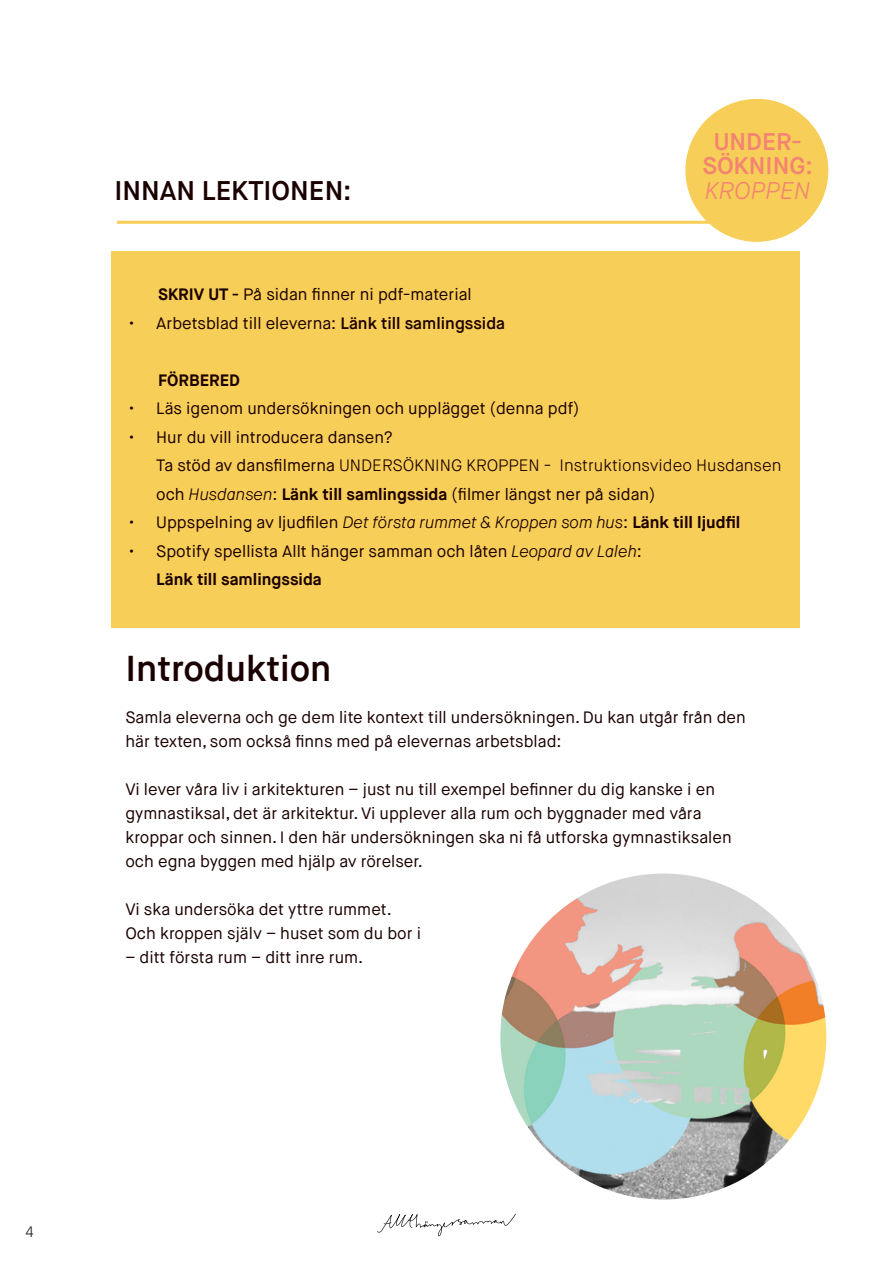
<style>
.page{position:relative;width:893px;height:1263px;background:#fff}
.page>*{position:absolute;margin:0;border:0;box-sizing:border-box;transform-origin:0 0}
.t1{font:600 36px "Maison Neue";color:#1b0000}
.t2{font:600 27px "Maison Neue";color:#1b0000}
.t3{font:600 24.15px/24.6px "Maison Neue";color:#f48472;text-align:center}
.t4{font:italic 300 24.15px "Maison Neue";color:#f48472}
.t5{font:16.5px/24px "Maison Neue";color:#1b0000}
.t6{font:italic 300 16.5px "Maison Neue";color:#1b0000}
.t7{font:700 16.5px "Maison Neue";color:#1b0000}
.t8{font:300 15px "Maison Neue";color:#231f20}
.s1{font-weight:700}
.s2{font-weight:600}
.s3{font-weight:300}
.s4{font-weight:300;font-style:italic}
.s5{font-weight:400;font-style:normal}
.s6{font-weight:700;font-style:normal}
</style>
<div class="page">
<svg style="left:377px;top:1213px;width:139px;height:23px"></svg>
<hr style="left:117px;top:221px;width:675px;height:3px;background:#f7ce57">
<div style="left:685px;top:99px;width:143px;height:143px;background:#f7ce57;border-radius:50%"></div>
<div style="left:111px;top:251px;width:688px;height:376px;background:#f7ce57"></div>
<img style="left:500px;top:873px;width:326px;height:326px;border-radius:163px">
<h3 class="t3" style="left:703px;top:129px;width:112px">UNDER-<br>SÖKNING:</h3>
<p class="t2" style="left:114px;top:173px;width:239px">INNAN LEKTIONEN:</p>
<h3 class="t4" style="left:705px;top:175px;width:107px">KROPPEN</h3>
<p class="t5" style="left:158px;top:282px;width:315px"><span class="s1">SKRIV UT -</span> På sidan finner ni pdf-material</p>
<p class="t5" style="left:129px;top:311px;width:377px">• Arbetsblad till eleverna: <span class="s2">Länk till samlingssida</span></p>
<p class="t7" style="left:158px;top:369px;width:83px">FÖRBERED</p>
<p class="t5" style="left:129px;top:396px;width:452px">• Läs igenom undersökningen och upplägget (denna pdf)</p>
<p class="t5" style="left:156px;top:423px;width:627px;line-height:28.5px;text-indent:-27px">• Hur du vill introducera dansen?<br>Ta stöd av dansfilmerna <span class="s3">UNDERSÖKNING KROPPEN - Instruktionsvideo Husdansen </span>och <span class="s4">Husdansen</span>: <span class="s1">Länk till samlingssida</span> (filmer längst ner på sidan)</p>
<p class="t6" style="left:129px;top:512px;width:613px"><span class="s5">• Uppspelning av ljudfilen</span> Det första rummet &amp; Kroppen som hus<span class="s5">:</span> <span class="s6">Länk till ljudfil</span></p>
<p class="t5" style="left:156px;top:537px;width:487px;line-height:28.5px;text-indent:-27px">• Spotify spellista Allt hänger samman och låten <span class="s4">Leopard av Laleh</span>:<br><span class="s1">Länk till samlingssida</span></p>
<p class="t1" style="left:125px;top:645px;width:207px">Introduktion</p>
<p class="t5" style="left:125px;top:705px;width:622px">Samla eleverna och ge dem lite kontext till undersökningen. Du kan utgår från den här texten, som också finns med på elevernas arbetsblad:</p>
<p class="t5" style="left:125px;top:777px;width:608px">Vi lever våra liv i arkitekturen – just nu till exempel befinner du dig kanske i en gymnastiksal, det är arkitektur. Vi upplever alla rum och byggnader med våra kroppar och sinnen. I den här undersökningen ska ni få utforska gymnastiksalen och egna byggen med hjälp av rörelser.</p>
<p class="t5" style="left:125px;top:897px;width:268px">Vi ska undersöka det yttre rummet.</p>
<p class="t5" style="left:125px;top:921px;width:297px">Och kroppen själv – huset som du bor i</p>
<p class="t5" style="left:125px;top:945px;width:239px">– ditt första rum – ditt inre rum.</p>
<p class="t8" style="left:26px;top:1222px;width:10px">4</p>
</div>
